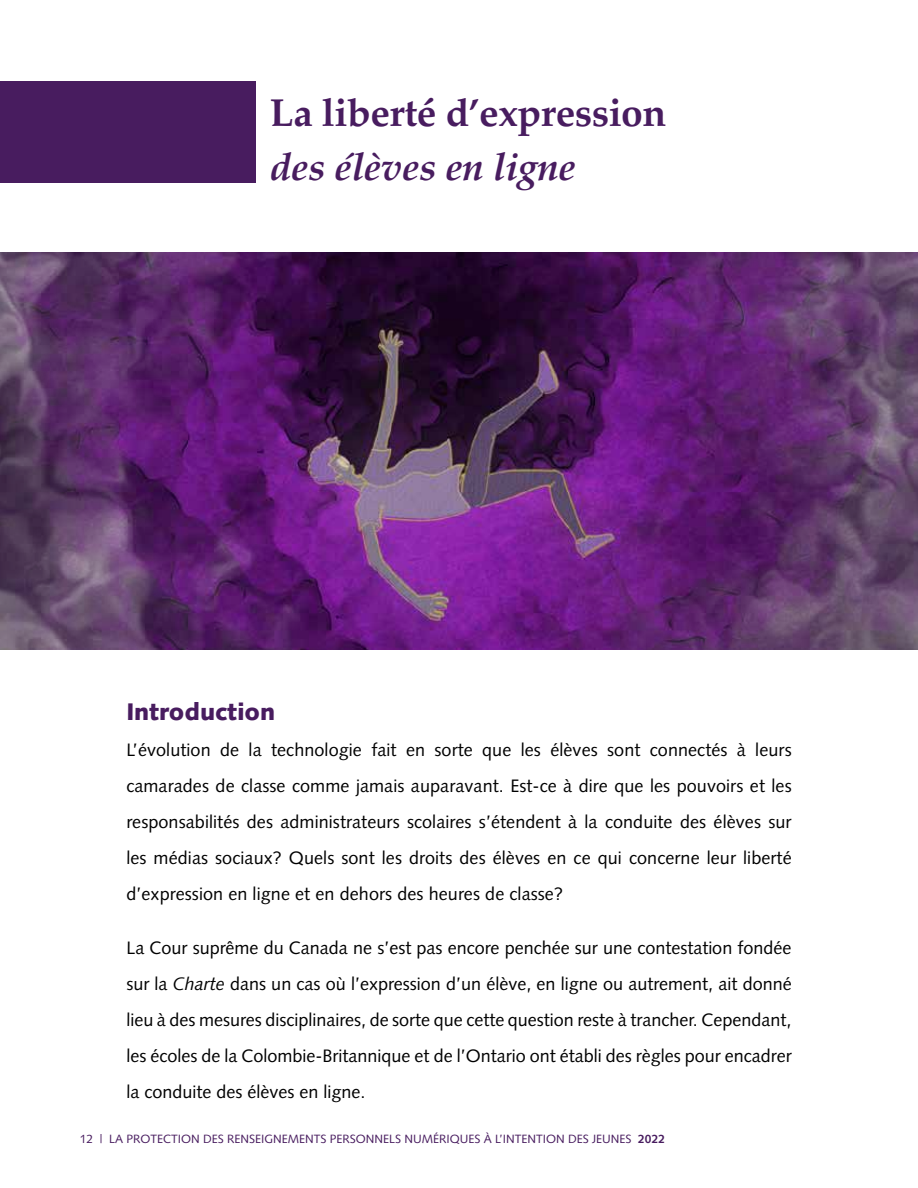
<style>
.page{position:relative;width:918px;height:1188px;background:#fff}
.page>*{position:absolute;margin:0;border:0;box-sizing:border-box;transform-origin:0 0}
.t1{font:700 39px "Palatino";letter-spacing:-.01em;color:#481c5f}
.t2{font:italic 700 39px "Palatino";letter-spacing:-.01em;color:#481c5f}
.t3{font:900 24px "Syntax LT Std";color:#481c5f}
.t4{font:18px/36px "Syntax LT Std";color:#000;text-align:justify}
.t5{font:12px "Syntax LT Std";color:#481c5f}
.s1{font-style:italic}
.s2{font-weight:700}
</style>
<div class="page">
<img style="left:0;top:252px;width:918px;height:398px">
<div style="left:0;top:81px;width:256px;height:102px;background:#481c5f"></div>
<h1 class="t1" style="left:270px;top:79px;width:398px">La liberté d’expression</h1>
<h1 class="t2" style="left:270px;top:134px;width:307px">des élèves en ligne</h1>
<h2 class="t3" style="left:126px;top:697px;width:150px">Introduction</h2>
<p class="t4" style="left:126px;top:732px;width:667px">L’évolution de la technologie fait en sorte que les élèves sont connectés à leurs camarades de classe comme jamais auparavant. Est-ce à dire que les pouvoirs et les responsabilités des administrateurs scolaires s’étendent à la conduite des élèves sur les médias sociaux? Quels sont les droits des élèves en ce qui concerne leur liberté d’expression en ligne et en dehors des heures de classe?</p>
<p class="t4" style="left:126px;top:930px;width:667px">La Cour suprême du Canada ne s’est pas encore penchée sur une contestation fondée sur la <span class="s1">Charte</span> dans un cas où l’expression d’un élève, en ligne ou autrement, ait donné lieu à des mesures disciplinaires, de sorte que cette question reste à trancher. Cependant, les écoles de la Colombie-Britannique et de l’Ontario ont établi des règles pour encadrer la conduite des élèves en ligne.</p>
<p class="t5" style="left:80px;top:1132px;width:587px">12 | LA PROTECTION DES RENSEIGNEMENTS PERSONNELS NUMÉRIQUES À L’INTENTION DES JEUNES <span class="s2">2022</span></p>
</div>
